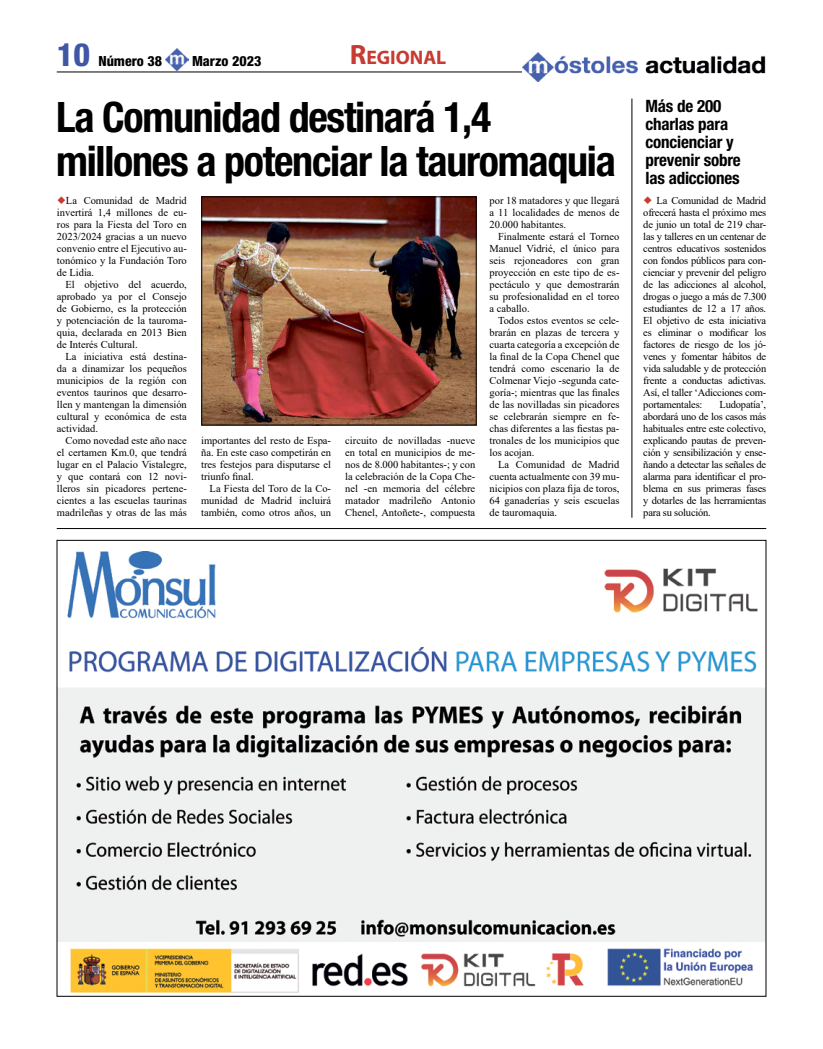
<style>
.page{position:relative;width:823px;height:1049px;background:#fff}
.page>*{position:absolute;margin:0;border:0;box-sizing:border-box;transform-origin:0 0}
.t1{font:700 condensed 42px/44px "Helvetica Neue";letter-spacing:-.03em;color:#000}
.t2{font:800 condensed 32px "Helvetica Neue";color:#4057a6}
.t3{font:700 19.6px "Myriad Pro";color:#c73b32}
.t4{font:700 condensed 17px/18px "Helvetica Neue";letter-spacing:-.01em;color:#000}
.t5{font:800 condensed 14px "Helvetica Neue";color:#000}
.t6{font:10.5px/12px "Times New Roman";color:#000;text-align:justify}
.s1{font-size:28px}
</style>
<div class="page">
<img style="left:166px;top:48px;width:22px;height:23px">
<hr style="left:57px;top:72px;width:708px;height:1px;background:#000">
<img style="left:521px;top:52px;width:244px;height:29px">
<hr style="left:57px;top:528px;width:708px;height:1px;background:#000">
<img style="left:59px;top:551px;width:704px;height:442px">
<img style="left:203px;top:199px;width:271px;height:224px">
<div style="left:201px;top:197px;width:275px;height:228px;border:1px solid #000"></div>
<hr style="left:631px;top:98px;width:1px;height:420px;background:#000">
<h2 class="t2" style="left:57px;top:34px;width:35px">10</h2>
<h3 class="t5" style="left:98px;top:52px;width:65px">Número 38</h3>
<h3 class="t5" style="left:192px;top:52px;width:71px">Marzo 2023</h3>
<h3 class="t3" style="left:349px;top:45px;width:98px"><span class="s1">R</span>EGIONAL</h3>
<h1 class="t1" style="left:56px;top:94px;width:561px">La Comunidad destinará 1,4 millones a potenciar la tauromaquia</h1>
<h3 class="t4" style="left:645px;top:96px;width:97px">Más de 200 charlas para concienciar y prevenir sobre las adicciones</h3>
<p class="t6" style="left:643px;top:194px;width:124px;text-indent:13px">La Comunidad de Madrid ofrecerá hasta el próximo mes de junio un total de 219 char&shy;las y talleres en un centenar de centros educativos sostenidos con fondos públicos para con&shy;cienciar y prevenir del peligro de las adicciones al alcohol, drogas o juego a más de 7.300 estudiantes de 12 a 17 años.<br>El objetivo de esta iniciativa es eliminar o modificar los factores de riesgo de los jó&shy;venes y fomentar hábitos de vida saludable y de protección frente a conductas adictivas.<br>Así, el taller ‘Adicciones com&shy;portamentales:</p>
<p class="t6" style="left:57px;top:194px;width:131px;text-indent:9px">La Comunidad de Madrid invertirá 1,4 millones de eu&shy;ros para la Fiesta del Toro en 2023/2024 gracias a un nuevo convenio entre el Ejecutivo au&shy;tonómico y la Fundación Toro de Lidia.</p>
<p class="t6" style="left:57px;top:278px;width:131px;text-indent:9px">El objetivo del acuerdo, aprobado ya por el Consejo de Gobierno, es la protección y potenciación de la tauroma&shy;quia, declarada en 2013 Bien de Interés Cultural.</p>
<p class="t6" style="left:57px;top:350px;width:131px;text-indent:9px">La iniciativa está destina&shy;da a dinamizar los pequeños municipios de la región con eventos taurinos que desarro&shy;llen y mantengan la dimensión cultural y económica de esta actividad.</p>
<p class="t6" style="left:57px;top:434px;width:131px;text-indent:9px">Como novedad este año nace el certamen Km.0, que tendrá lugar en el Palacio Vistalegre, y que contará con 12 novi&shy;lleros sin picadores pertene&shy;cientes a las escuelas taurinas madrileñas y otras de las más</p>
<p class="t6" style="left:201px;top:434px;width:131px">importantes del resto de Espa&shy;ña. En este caso competirán en tres festejos para disputarse el triunfo final.</p>
<p class="t6" style="left:489px;top:194px;width:131px">por 18 matadores y que llegará a 11 localidades de menos de 20.000 habitantes.</p>
<p class="t6" style="left:489px;top:230px;width:131px;text-indent:9px">Finalmente estará el Torneo Manuel Vidrié, el único para seis rejoneadores con gran proyección en este tipo de es&shy;pectáculo y que demostrarán su profesionalidad en el toreo a caballo.</p>
<p class="t6" style="left:489px;top:314px;width:131px;text-indent:9px">Todos estos eventos se cele&shy;brarán en plazas de tercera y cuarta categoría a excepción de la final de la Copa Chenel que tendrá como escenario la de Colmenar Viejo -segunda cate&shy;goría-; mientras que las finales de las novilladas sin picadores se celebrarán siempre en fe&shy;chas diferentes a las fiestas pa&shy;tronales de los municipios que los acojan.</p>
<p class="t6" style="left:489px;top:458px;width:131px;text-indent:9px">La Comunidad de Madrid cuenta actualmente con 39 mu&shy;nicipios con plaza fija de toros, 64 ganaderías y seis escuelas de tauromaquia.</p>
<p class="t6" style="left:643px;top:398px;width:124px;text-indent:76px">Ludopatía’, abordará uno de los casos más habituales entre este colectivo, explicando pautas de preven&shy;ción y sensibilización y ense&shy;ñando a detectar las señales de alarma para identificar el pro&shy;blema en sus primeras fases y dotarles de las herramientas para su solución.</p>
<p class="t6" style="left:345px;top:434px;width:131px">circuito de novilladas -nueve en total en municipios de me&shy;nos de 8.000 habitantes-; y con la celebración de la Copa Che&shy;nel -en memoria del célebre matador madrileño Antonio Chenel, Antoñete-, compuesta</p>
<p class="t6" style="left:201px;top:482px;width:131px;text-indent:9px">La Fiesta del Toro de la Co&shy;munidad de Madrid incluirá también, como otros años, un</p>
</div>
